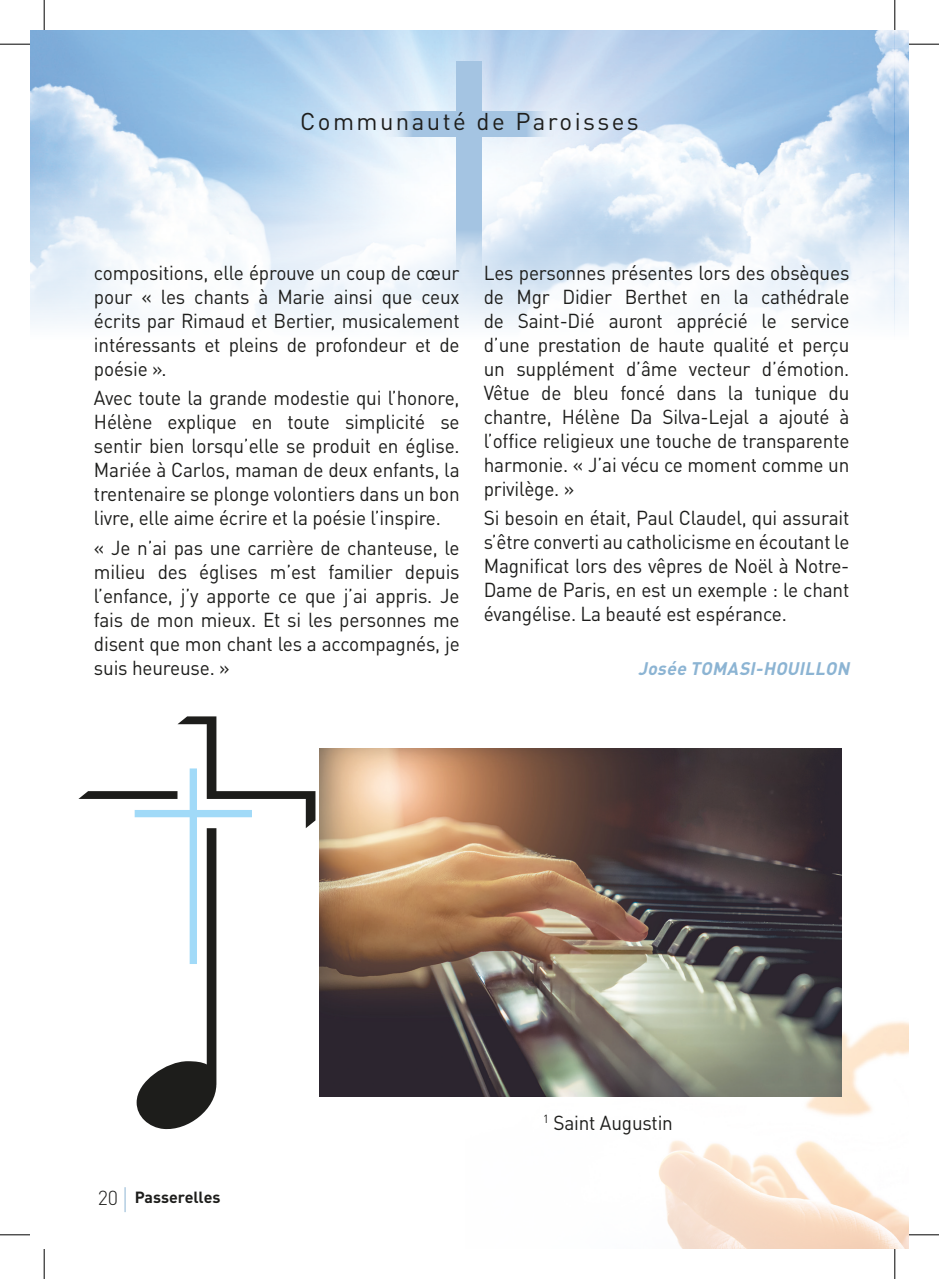
<style>
.page{position:relative;width:939px;height:1279px;background:#fff}
.page>*{position:absolute;margin:0;border:0;box-sizing:border-box;transform-origin:0 0}
.t1{font:24px "DIN Pro";letter-spacing:.1em;color:#1d1d1b}
.TXT_COURANT{font:20px/24px "DIN Pro";letter-spacing:-.01em;color:#1d1d1b;text-align:justify;scale:.95 1}
.Signature{font:italic 700 18px "DIN Pro";color:#8cb4d3}
.t2{font:700 16px "DIN Pro";color:#1d1d1b}
.s1{font-weight:300;font-size:20px}
</style>
<div class="page">
<img style="left:30px;top:30px;width:879px;height:300px">
<img style="left:466px;top:868px;width:443px;height:381px">
<svg style="left:457px;top:61px;width:25px;height:225px;background:#afcbe5"></svg>
<svg style="left:384px;top:111px;width:170px;height:25px;background:#b1cde6"></svg>
<svg style="left:125px;top:1192px;width:1px;height:20px"></svg>
<img style="left:466px;top:749px;width:375px;height:347px">
<svg style="left:124px;top:748px;width:342px;height:444px"></svg>
<svg style="left:78px;top:716px;width:237px;height:414px"></svg>
<hr style="left:0;top:44px;width:30px;height:1px;background:#000">
<hr style="left:909px;top:44px;width:30px;height:1px;background:#000">
<hr style="left:0;top:1234px;width:30px;height:1px;background:#000">
<hr style="left:909px;top:1234px;width:30px;height:1px;background:#000">
<hr style="left:44px;top:0;width:1px;height:30px;background:#000">
<hr style="left:44px;top:1249px;width:1px;height:30px;background:#000">
<hr style="left:894px;top:0;width:1px;height:30px;background:#000">
<hr style="left:894px;top:1249px;width:1px;height:30px;background:#000">
<p class="t1" style="left:300px;top:103px;width:340px">Communauté de Paroisses</p>
<p class="TXT_COURANT" style="left:94px;top:258px;width:386px">compositions, elle éprouve un coup de cœur pour « les chants à Marie ainsi que ceux écrits par Rimaud et Bertier, musicalement intéressants et pleins de profondeur et de poésie ».</p>
<p class="TXT_COURANT" style="left:94px;top:384px;width:386px">Avec toute la grande modestie qui l’honore, Hélène explique en toute simplicité se sentir bien lorsqu’elle se produit en église.<br>Mariée à Carlos, maman de deux enfants, la trentenaire se plonge volontiers dans un bon livre, elle aime écrire et la poésie l’inspire.</p>
<p class="TXT_COURANT" style="left:94px;top:534px;width:386px">« Je n’ai pas une carrière de chanteuse, le milieu des églises m’est familier depuis l’enfance, j’y apporte ce que j’ai appris. Je fais de mon mieux. Et si les personnes me disent que mon chant les a accompagnés, je suis heureuse. »</p>
<p class="TXT_COURANT" style="left:484px;top:258px;width:386px">Les personnes présentes lors des obsèques de Mgr Didier Berthet en la cathédrale de Saint-Dié auront apprécié le service d’une prestation de haute qualité et perçu un supplément d’âme vecteur d’émotion.<br>Vêtue de bleu foncé dans la tunique du chantre, Hélène Da Silva-Lejal a ajouté à l’office religieux une touche de transparente harmonie. « J’ai vécu ce moment comme un privilège. »</p>
<p class="TXT_COURANT" style="left:484px;top:504px;width:386px">Si besoin en était, Paul Claudel, qui assurait s’être converti au catholicisme en écoutant le Magnificat lors des vêpres de Noël à Notre-Dame de Paris, en est un exemple : le chant évangélise. La beauté est espérance.</p>
<p class="Signature" style="left:638px;top:653px;width:218px">Josée TOMASI-HOUILLON</p>
<p class="t2" style="left:98px;top:1184px;width:124px"><span class="s1">20</span> Passerelles</p>
<p class="TXT_COURANT" style="left:543px;top:1109px;width:138px"><sup>1</sup> Saint Augustin</p>
</div>
